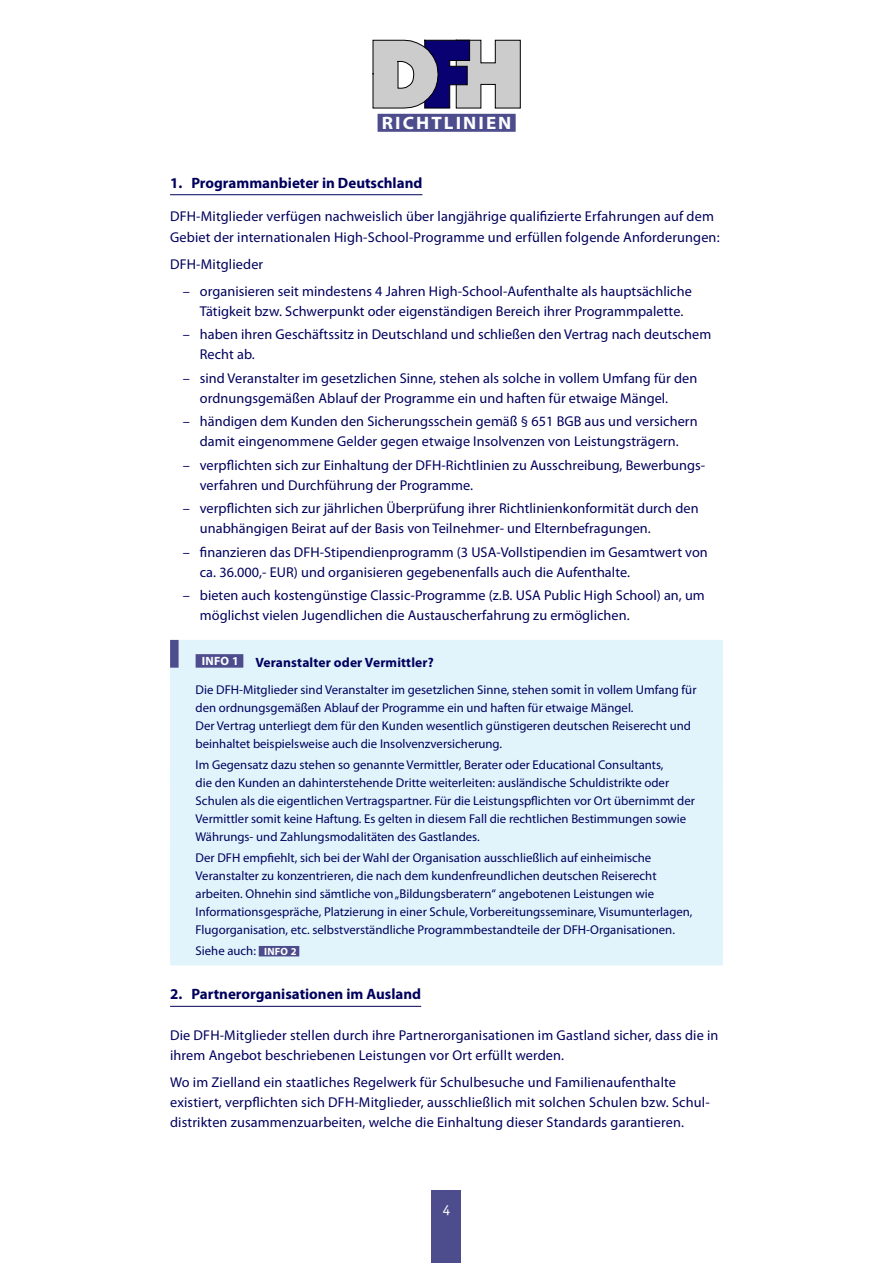
<style>
.page{position:relative;width:893px;height:1263px;background:#fff}
.page>*{position:absolute;margin:0;border:0;box-sizing:border-box;transform-origin:0 0}
.t1{font:700 18px "Myriad Pro";letter-spacing:.11em;color:#fff;scale:1.06 1}
.t2{font:700 15px "Myriad Pro";color:#00005d}
.t3{font:15px "Officina Sans";color:#fff}
.t4{font:14.25px/20.2px "Myriad Pro";letter-spacing:.005em;color:#00005d}
.t5{font:700 13.5px "Myriad Pro";letter-spacing:.01em;color:#00005d}
.t6{font:12.75px/18px "Myriad Pro";color:#00005d}
.s1{font-size:12px;color:#fff}
.s2{font-family:"Officina Sans";font-size:13.5px}
.s3{font-weight:700;font-size:10.5px;color:#fff}
</style>
<div class="page">
<div style="left:432px;top:1191px;width:29px;height:72px;background:#4d4d8e"></div>
<hr style="left:170px;top:194px;width:252px;height:1px;background:#00005d">
<div style="left:170px;top:640px;width:553px;height:40px;background:#e1f4fc"></div>
<div style="left:170px;top:640px;width:9px;height:28px;background:#4d4d8e"></div>
<div style="left:196px;top:654px;width:47px;height:14px;background:#4d4d8e"></div>
<div style="left:170px;top:676px;width:553px;height:105px;background:#e1f4fc"></div>
<div style="left:170px;top:769px;width:553px;height:105px;background:#e1f4fc"></div>
<div style="left:170px;top:866px;width:553px;height:99px;background:#e1f4fc"></div>
<div style="left:259px;top:946px;width:40px;height:10px;background:#4d4d8e"></div>
<hr style="left:170px;top:1006px;width:251px;height:1px;background:#00005d">
<div style="left:373px;top:103px;width:148px;height:10px;border:1px solid #fff"></div>
<svg style="left:373px;top:40px;width:147px;height:74px;background:#a7a6b8"></svg>
<div style="left:378px;top:114px;width:138px;height:18px;background:#4d4d8e"></div>
<p class="t1" style="left:382px;top:111px;width:124px">RICHTLINIEN</p>
<p class="t2" style="left:170px;top:173px;width:254px">1. Programmanbieter in Deutschland</p>
<p class="t4" style="left:170px;top:206px;width:551px">DFH-Mitglieder verfügen nachweislich über langjährige qualifizierte Erfahrungen auf dem<br>Gebiet der internationalen High-School-Programme und erfüllen folgende Anforderungen:</p>
<p class="t4" style="left:170px;top:253px;width:95px">DFH-Mitglieder</p>
<p class="t4" style="left:183px;top:280px;width:510px;text-align:center">– organisieren seit mindestens 4 Jahren High-School-Aufenthalte als hauptsächliche<br>Tätigkeit bzw. Schwerpunkt oder eigenständigen Bereich ihrer Programmpalette.</p>
<p class="t4" style="left:200px;top:324px;width:513px;text-indent:-17px">– haben ihren Geschäftssitz in Deutschland und schließen den Vertrag nach deutschem<br>Recht ab.</p>
<p class="t4" style="left:200px;top:367px;width:499px;text-indent:-17px">– sind Veranstalter im gesetzlichen Sinne, stehen als solche in vollem Umfang für den ordnungsgemäßen Ablauf der Programme ein und haften für etwaige Mängel.</p>
<p class="t4" style="left:183px;top:411px;width:516px;text-align:center">– händigen dem Kunden den Sicherungsschein gemäß § 651 BGB aus und versichern damit eingenommene Gelder gegen etwaige Insolvenzen von Leistungsträgern.</p>
<p class="t4" style="left:200px;top:454px;width:506px;text-indent:-17px">– verpflichten sich zur Einhaltung der DFH-Richtlinien zu Ausschreibung, Bewerbungs&shy;verfahren und Durchführung der Programme.</p>
<p class="t4" style="left:200px;top:498px;width:500px;text-indent:-17px">– verpflichten sich zur jährlichen Überprüfung ihrer Richtlinienkonformität durch den unabhängigen Beirat auf der Basis von Teilnehmer- und Elternbefragungen.</p>
<p class="t4" style="left:200px;top:541px;width:509px;text-indent:-17px">– finanzieren das DFH-Stipendienprogramm (3 USA-Vollstipendien im Gesamtwert von ca. 36.000,- EUR) und organisieren gegebenenfalls auch die Aufenthalte.</p>
<p class="t4" style="left:200px;top:585px;width:506px;text-indent:-17px">– bieten auch kostengünstige Classic-Programme (z.B. USA Public High School) an, um möglichst vielen Jugendlichen die Austauscherfahrung zu ermöglichen.</p>
<p class="t5" style="left:202px;top:653px;width:234px"><span class="s1">INFO 1</span> Veranstalter oder Vermittler?</p>
<p class="t6" style="left:196px;top:680px;width:502px">Die DFH-Mitglieder sind Veranstalter im gesetzlichen Sinne, stehen somit <span class="s2">in</span> vollem Umfang für den ordnungsgemäßen Ablauf der Programme ein und haften für etwaige Mängel.<br>Der Vertrag unterliegt dem für den Ku<span class="s2">n</span>den wesentlich günstigeren deutschen Reiserecht und beinhaltet beispielsweise auch die Insolvenzversicherung.</p>
<p class="t6" style="left:196px;top:755px;width:501px">Im Gegensatz dazu stehen so genannte Vermittler, Berater oder Educational Consultants,<br>die den Kunden an dahinterstehende Dritte weiterleiten: ausländische Schuldistrikte oder Schulen als die eigentlichen Vertragspartner. Für die Leistungspflichten vor Ort übernimmt der Vermittler somit keine Haftung. Es gelten in diesem Fall die rechtlichen Bestimmungen sowie Währungs- und Zahlungsmodalitäten des Gastlandes.</p>
<p class="t6" style="left:196px;top:848px;width:498px">Der DFH empfiehlt, sich bei der Wahl der Organisation ausschließlich auf einheimische Veranstalter zu konzentrieren, die nach dem kundenfreundlichen deutschen Reiserecht arbeiten. Ohnehin sind sämtliche von „Bildungsberatern“ angebotenen Leistungen wie Informationsgespräche, Platzierung in einer Schule, Vorbereitungsseminare, Visumunterlagen, Flugorganisation, etc. selbstverständliche Programmbestandteile der DFH-Organisationen.</p>
<p class="t6" style="left:196px;top:941px;width:103px">Siehe auch: <span class="s3">INFO 2</span></p>
<p class="t2" style="left:170px;top:984px;width:253px">2. Partnerorganisationen im Ausland</p>
<p class="t4" style="left:170px;top:1024px;width:550px">Die DFH-Mitglieder stellen durch ihre Partnerorganisationen im Gastland sicher, dass die in ihrem Angebot beschriebenen Leistungen vor Ort erfüllt werden.</p>
<p class="t4" style="left:170px;top:1072px;width:540px">Wo im Zielland ein staatliches Regelwerk für Schulbesuche und Familienaufenthalte existiert, verpflichten sich DFH-Mitglieder, ausschließlich mit solchen Schulen bzw. Schul&shy;distrikten zusammenzuarbeiten, welche die Einhaltung dieser Standards garantieren.</p>
<p class="t3" style="left:443px;top:1201px;width:9px">4</p>
</div>
